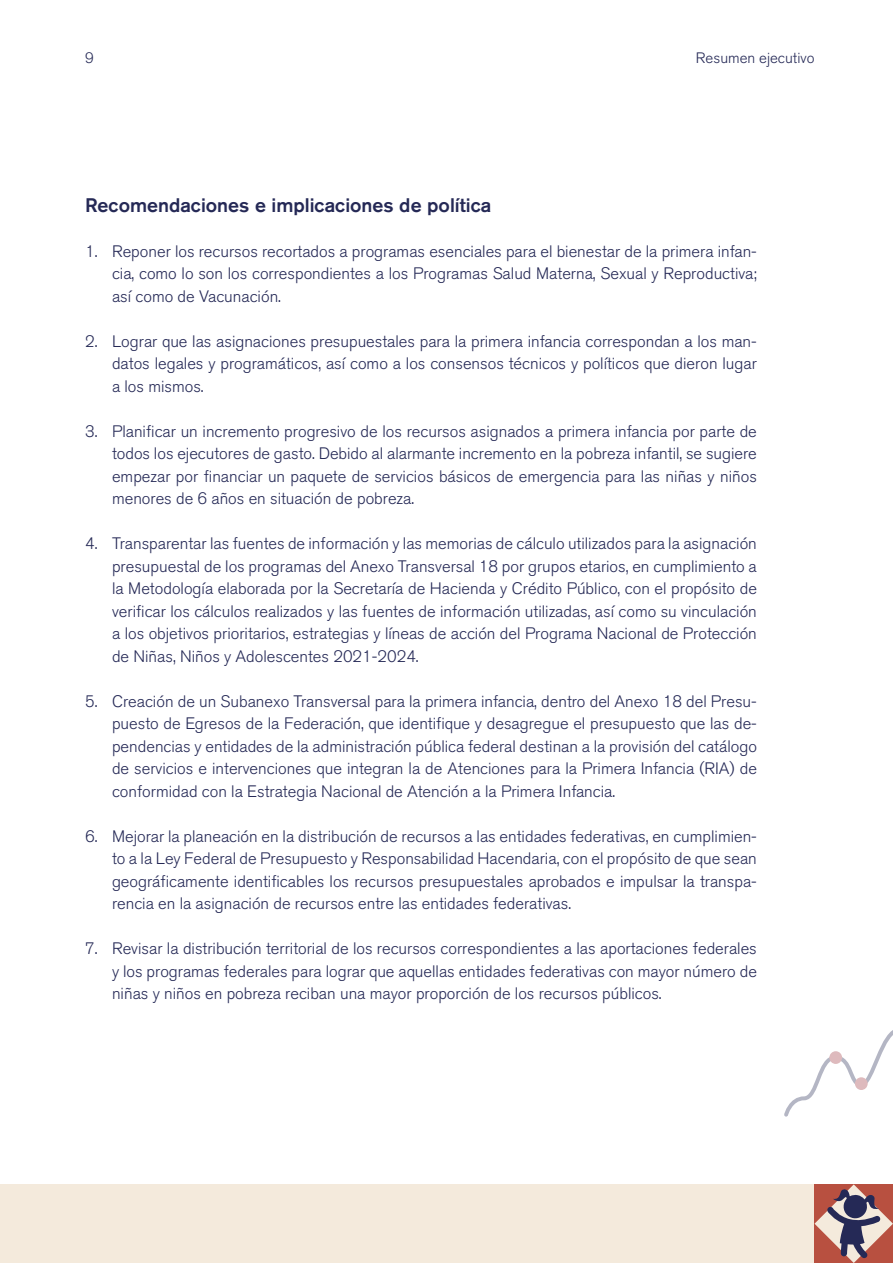
<style>
.page{position:relative;width:893px;height:1263px;background:#fff}
.page>*{position:absolute;margin:0;border:0;box-sizing:border-box;transform-origin:0 0}
.Cuerpo_de_texto{font:500 19.5px "Akzidenz Grotesk BQ";color:#252956}
.t1{font:300 16.5px/22.5px "Akzidenz Grotesk BQ";color:#252956;text-align:justify}
.t2{font:300 15px "Akzidenz Grotesk BQ";color:#252956}
</style>
<div class="page">
<div style="left:0;top:1184px;width:893px;height:79px;background:#f4eadc"></div>
<svg style="left:814px;top:1184px;width:79px;height:79px"></svg>
<svg style="left:784px;top:1030px;width:109px;height:87px"></svg>
<svg style="left:855px;top:1077px;width:13px;height:13px"></svg>
<svg style="left:829px;top:1051px;width:13px;height:13px"></svg>
<p class="t2" style="left:85px;top:49px;width:10px">9</p>
<p class="t2" style="left:696px;top:50px;width:120px">Resumen ejecutivo</p>
<p class="Cuerpo_de_texto" style="left:85px;top:193px;width:408px">Recomendaciones e implicaciones de política</p>
<p class="t1" style="left:112px;top:240px;width:646px;text-indent:-27px">1. Reponer los recursos recortados a programas esenciales para el bienestar de la primera infan&shy;cia, como lo son los correspondientes a los Programas Salud Materna, Sexual y Reproductiva; así como de Vacunación.</p>
<p class="t1" style="left:112px;top:330px;width:646px;text-indent:-27px">2. Lograr que las asignaciones presupuestales para la primera infancia correspondan a los man&shy;datos legales y programáticos, así como a los consensos técnicos y políticos que dieron lugar a los mismos.</p>
<p class="t1" style="left:112px;top:420px;width:646px;text-indent:-27px">3. Planificar un incremento progresivo de los recursos asignados a primera infancia por parte de todos los ejecutores de gasto. Debido al alarmante incremento en la pobreza infantil, se sugiere empezar por financiar un paquete de servicios básicos de emergencia para las niñas y niños menores de 6 años en situación de pobreza.</p>
<p class="t1" style="left:112px;top:532px;width:646px;text-indent:-27px">4. Transparentar las fuentes de información y las memorias de cálculo utilizados para la asignación presupuestal de los programas del Anexo Transversal 18 por grupos etarios, en cumplimiento a la Metodología elaborada por la Secretaría de Hacienda y Crédito Público, con el propósito de verificar los cálculos realizados y las fuentes de información utilizadas, así como su vinculación a los objetivos prioritarios, estrategias y líneas de acción del Programa Nacional de Protección de Niñas, Niños y Adolescentes 2021-2024.</p>
<p class="t1" style="left:112px;top:690px;width:646px;text-indent:-27px">5. Creación de un Subanexo Transversal para la primera infancia, dentro del Anexo 18 del Presu&shy;puesto de Egresos de la Federación, que identifique y desagregue el presupuesto que las de&shy;pendencias y entidades de la administración pública federal destinan a la provisión del catálogo de servicios e intervenciones que integran la de Atenciones para la Primera Infancia (RIA) de conformidad con la Estrategia Nacional de Atención a la Primera Infancia.</p>
<p class="t1" style="left:112px;top:825px;width:646px;text-indent:-27px">6. Mejorar la planeación en la distribución de recursos a las entidades federativas, en cumplimien&shy;to a la Ley Federal de Presupuesto y Responsabilidad Hacendaria, con el propósito de que sean geográficamente identificables los recursos presupuestales aprobados e impulsar la transpa&shy;rencia en la asignación de recursos entre las entidades federativas.</p>
<p class="t1" style="left:112px;top:937px;width:646px;text-indent:-27px">7. Revisar la distribución territorial de los recursos correspondientes a las aportaciones federales y los programas federales para lograr que aquellas entidades federativas con mayor número de niñas y niños en pobreza reciban una mayor proporción de los recursos públicos.</p>
</div>
